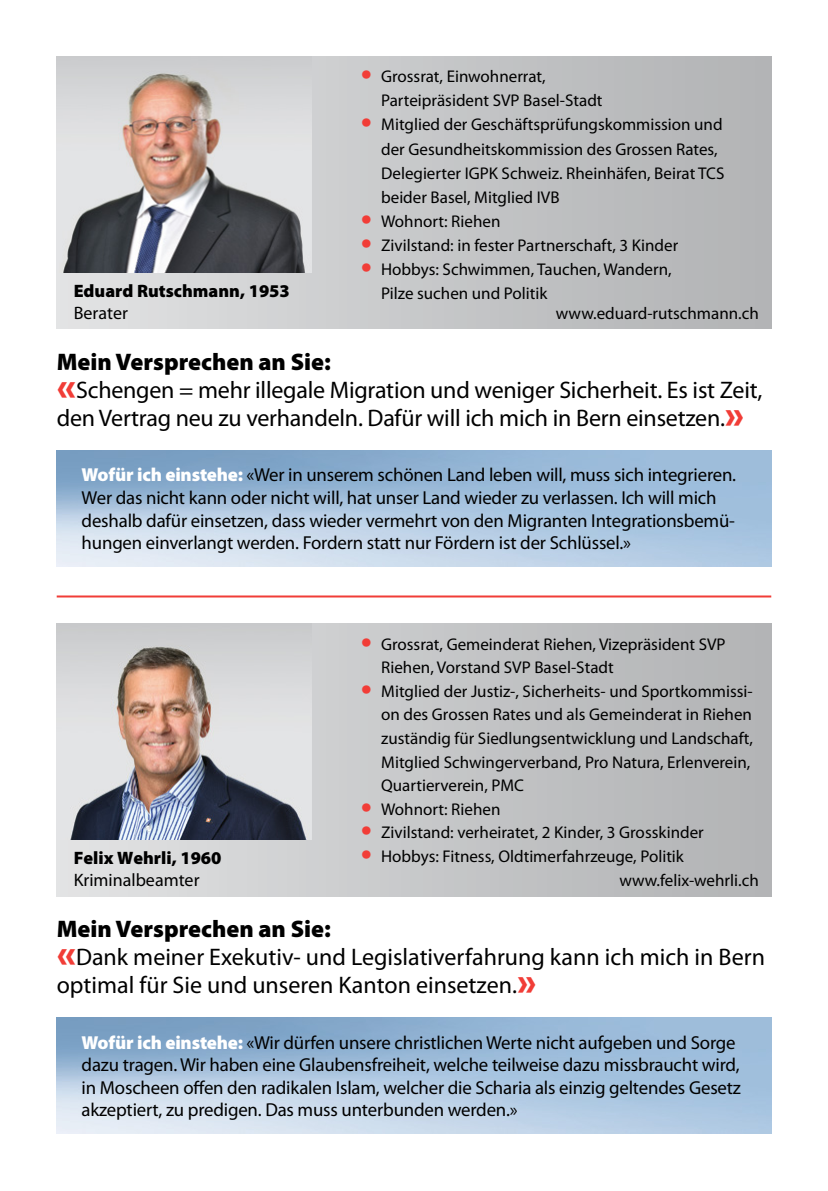
<style>
.page{position:relative;width:828px;height:1191px;background:#fff}
.page>*{position:absolute;margin:0;border:0;box-sizing:border-box;transform-origin:0 0}
.t1{font:24px/28px "Myriad Pro";letter-spacing:-.01em;color:#000}
.t2{font:18.8px/22.6px "Myriad Pro";letter-spacing:-.01em;color:#000}
.t3{font:900 18px "Myriad Pro";color:#000}
.t4{font:18px "Myriad Pro";color:#000}
.t5{font:17px/23.6px "Myriad Pro";color:#000}
.s1{font-size:40px;color:#f13d37}
.s2{font-weight:900}
.s3{font-weight:900;font-size:40px;color:#f13d37}
.s4{font-weight:900;color:#fff}
</style>
<div class="page">
<hr style="left:57px;top:595px;width:714px;height:2px;background:#f13d37">
<img style="left:57px;top:57px;width:714px;height:272px">
<img style="left:57px;top:624px;width:714px;height:272px">
<img style="left:57px;top:57px;width:255px;height:215px">
<img style="left:57px;top:624px;width:255px;height:215px">
<p class="t3" style="left:74px;top:281px;width:218px">Eduard Rutschmann, 1953</p>
<p class="t4" style="left:74px;top:303px;width:56px">Berater</p>
<p class="t5" style="left:381px;top:65px;width:223px;text-indent:-20px"><span class="s1">•</span> Grossrat, Einwohnerrat,<br>Parteipräsident SVP Basel-Stadt</p>
<p class="t5" style="left:381px;top:113px;width:345px;text-indent:-20px"><span class="s1">•</span> Mitglied der Geschäftsprüfungskommission und der Gesundheitskommission des Grossen Rates, Delegierter IGPK Schweiz. Rheinhäfen, Beirat TCS beider Basel, Mitglied IVB</p>
<p class="t5" style="left:361px;top:209px;width:141px"><span class="s1">•</span> Wohnort: Riehen</p>
<p class="t5" style="left:361px;top:233px;width:319px"><span class="s1">•</span> Zivilstand: in fester Partnerschaft, 3 Kinder</p>
<p class="t5" style="left:381px;top:257px;width:292px;text-indent:-20px"><span class="s1">•</span> Hobbys: Schwimmen, Tauchen, Wandern,<br>Pilze suchen und Politik</p>
<p class="t5" style="left:556px;top:301px;width:204px">www.eduard-rutschmann.ch</p>
<h1 class="t1" style="left:57px;top:348px;width:707px"><span class="s2">Mein Versprechen an Sie:<br></span><span class="s3">«</span>Schengen = mehr illegale Migration und weniger Sicherheit. Es ist Zeit, den Vertrag neu zu verhandeln. Dafür will ich mich in Bern einsetzen.<span class="s3">»</span></h1>
<p class="t2" style="left:82px;top:464px;width:656px"><span class="s4">Wofür ich einstehe:</span> «Wer in unserem schönen Land leben will, muss sich integrieren.<br>Wer das nicht kann oder nicht will, hat unser Land wieder zu verlassen. Ich will mich deshalb dafür einsetzen, dass wieder vermehrt von den Migranten Integrationsbemü&shy;hungen einverlangt werden. Fordern statt nur Fördern ist der Schlüssel.»</p>
<p class="t3" style="left:74px;top:848px;width:149px">Felix Wehrli, 1960</p>
<p class="t4" style="left:74px;top:870px;width:127px">Kriminalbeamter</p>
<p class="t5" style="left:381px;top:632px;width:346px;text-indent:-20px"><span class="s1">•</span> Grossrat, Gemeinderat Riehen, Vizepräsident SVP<br>Riehen, Vorstand SVP Basel-Stadt</p>
<p class="t5" style="left:381px;top:679px;width:373px;text-indent:-20px"><span class="s1">•</span> Mitglied der Justiz-, Sicherheits- und Sportkommissi&shy;on des Grossen Rates und als Gemeinderat in Riehen zuständig für Siedlungsentwicklung und Landschaft, Mitglied Schwingerverband, Pro Natura, Erlenverein, Quartierverein, PMC</p>
<p class="t5" style="left:361px;top:797px;width:141px"><span class="s1">•</span> Wohnort: Riehen</p>
<p class="t5" style="left:361px;top:821px;width:345px"><span class="s1">•</span> Zivilstand: verheiratet, 2 Kinder, 3 Grosskinder</p>
<p class="t5" style="left:619px;top:845px;width:141px;text-indent:-259px"><span class="s1">•</span> Hobbys: Fitness, Oldtimerfahrzeuge, Politik www.felix-wehrli.ch</p>
<h1 class="t1" style="left:57px;top:915px;width:710px"><span class="s2">Mein Versprechen an Sie:<br></span><span class="s3">«</span>Dank meiner Exekutiv- und Legislativerfahrung kann ich mich in Bern optimal für Sie und unseren Kanton einsetzen.<span class="s3">»</span></h1>
<p class="t2" style="left:82px;top:1031px;width:661px"><span class="s4">Wofür ich einstehe:</span> «Wir dürfen unsere christlichen Werte nicht aufgeben und Sorge dazu tragen. Wir haben eine Glaubensfreiheit, welche teilweise dazu missbraucht wird, in Moscheen offen den radikalen Islam, welcher die Scharia als einzig geltendes Gesetz akzeptiert, zu predigen. Das muss unterbunden werden.»</p>
</div>
